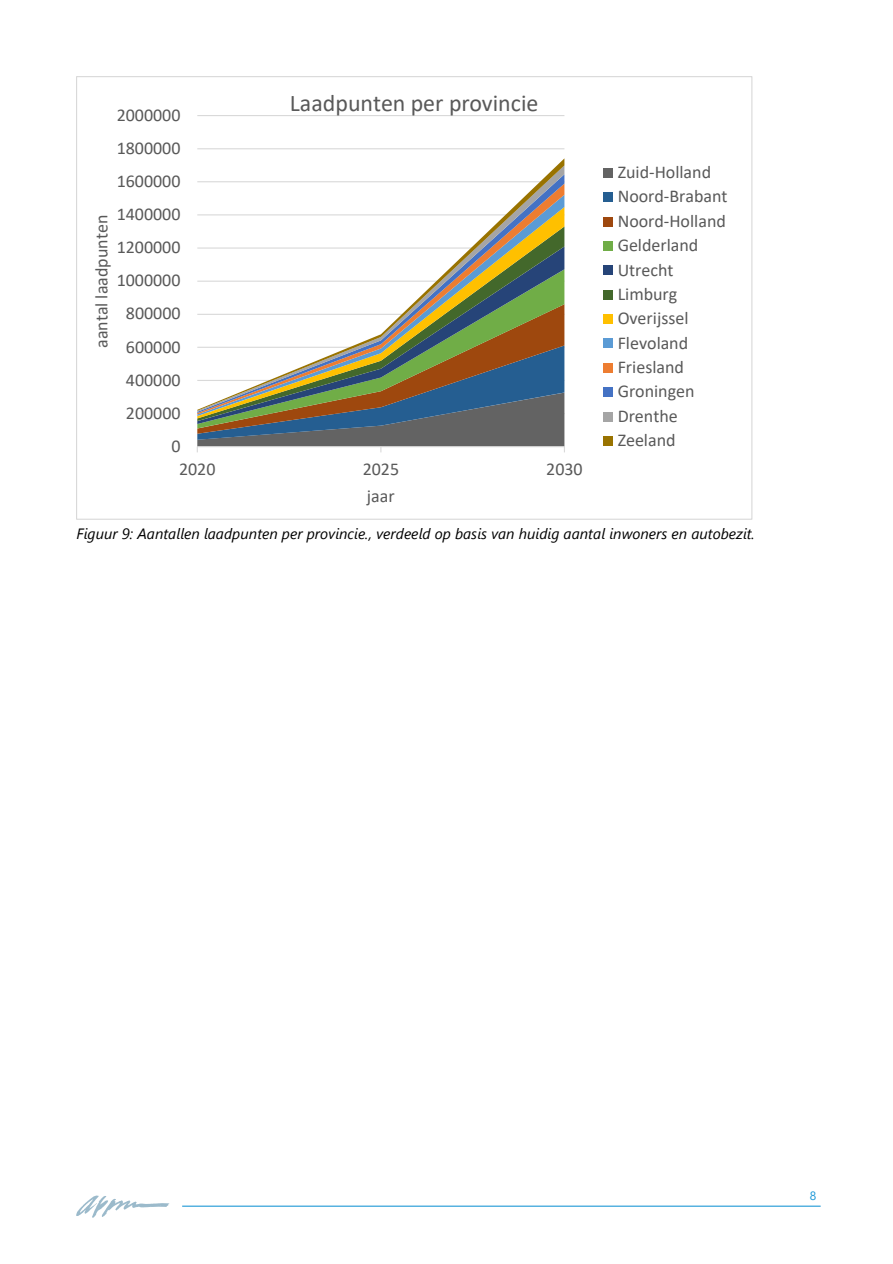
<style>
.page{position:relative;width:893px;height:1264px;background:#fff}
.page>*{position:absolute;margin:0;border:0;box-sizing:border-box;transform-origin:0 0}
.t1{font:24px "Calibri";color:#595959}
.t2{font:18px "Calibri";color:#595959}
.t3{font:italic 15px "Segoe UI";color:#000}
.t4{font:12px "Segoe UI";color:#2099d7}
</style>
<div class="page">
<svg style="left:76px;top:1195px;width:93px;height:22px"></svg>
<hr style="left:182px;top:1205px;width:639px;height:1px;background:#2099d7">
<hr style="left:197px;top:148px;width:367px;height:1px;background:#d9d9d9">
<hr style="left:197px;top:115px;width:367px;height:1px;background:#d9d9d9">
<svg style="left:197px;top:159px;width:367px;height:186px"></svg>
<svg style="left:197px;top:345px;width:368px;height:107px"></svg>
<div style="left:603px;top:168px;width:10px;height:10px;background:#636363"></div>
<div style="left:603px;top:192px;width:10px;height:10px;background:#255e91"></div>
<div style="left:603px;top:217px;width:10px;height:9px;background:#9e480e"></div>
<div style="left:603px;top:241px;width:10px;height:10px;background:#70ad47"></div>
<div style="left:603px;top:265px;width:10px;height:10px;background:#264478"></div>
<div style="left:603px;top:290px;width:10px;height:9px;background:#43682b"></div>
<div style="left:603px;top:314px;width:10px;height:10px;background:#ffc000"></div>
<div style="left:603px;top:338px;width:10px;height:10px;background:#5b9bd5"></div>
<div style="left:603px;top:363px;width:10px;height:9px;background:#ed7d31"></div>
<div style="left:603px;top:387px;width:10px;height:10px;background:#4472c4"></div>
<div style="left:603px;top:411px;width:10px;height:10px;background:#a5a5a5"></div>
<div style="left:603px;top:436px;width:10px;height:10px;background:#997300"></div>
<p class="t2" style="left:117px;top:107px;width:65px">2000000</p>
<p class="t2" style="left:117px;top:140px;width:65px">1800000</p>
<p class="t2" style="left:117px;top:173px;width:65px">1600000</p>
<p class="t2" style="left:117px;top:206px;width:65px">1400000</p>
<p class="t2" style="left:94px;top:348px;width:134px;rotate:-90deg">aantal laadpunten</p>
<p class="t2" style="left:117px;top:240px;width:65px">1200000</p>
<p class="t2" style="left:117px;top:273px;width:65px">1000000</p>
<p class="t2" style="left:126px;top:306px;width:56px">800000</p>
<p class="t2" style="left:126px;top:339px;width:56px">600000</p>
<p class="t2" style="left:126px;top:372px;width:56px">400000</p>
<p class="t2" style="left:126px;top:405px;width:56px">200000</p>
<p class="t2" style="left:172px;top:438px;width:11px">0</p>
<p class="t1" style="left:290px;top:93px;width:250px">Laadpunten per provincie</p>
<p class="t2" style="left:179px;top:461px;width:38px">2020</p>
<p class="t2" style="left:363px;top:461px;width:38px">2025</p>
<p class="t2" style="left:546px;top:461px;width:38px">2030</p>
<p class="t2" style="left:367px;top:488px;width:29px">jaar</p>
<p class="t2" style="left:618px;top:164px;width:95px">Zuid-Holland</p>
<p class="t2" style="left:618px;top:189px;width:111px">Noord-Brabant</p>
<p class="t2" style="left:618px;top:213px;width:110px">Noord-Holland</p>
<p class="t2" style="left:618px;top:237px;width:82px">Gelderland</p>
<p class="t2" style="left:618px;top:262px;width:57px">Utrecht</p>
<p class="t2" style="left:618px;top:286px;width:61px">Limburg</p>
<p class="t2" style="left:618px;top:311px;width:72px">Overijssel</p>
<p class="t2" style="left:618px;top:335px;width:72px">Flevoland</p>
<p class="t2" style="left:618px;top:359px;width:68px">Friesland</p>
<p class="t2" style="left:618px;top:384px;width:79px">Groningen</p>
<p class="t2" style="left:618px;top:408px;width:62px">Drenthe</p>
<p class="t2" style="left:618px;top:432px;width:60px">Zeeland</p>
<p class="t3" style="left:76px;top:522px;width:680px">Figuur 9: Aantallen laadpunten per provincie., verdeeld op basis van huidig aantal inwoners en autobezit.</p>
<p class="t4" style="left:810px;top:1187px;width:8px">8</p>
</div>
